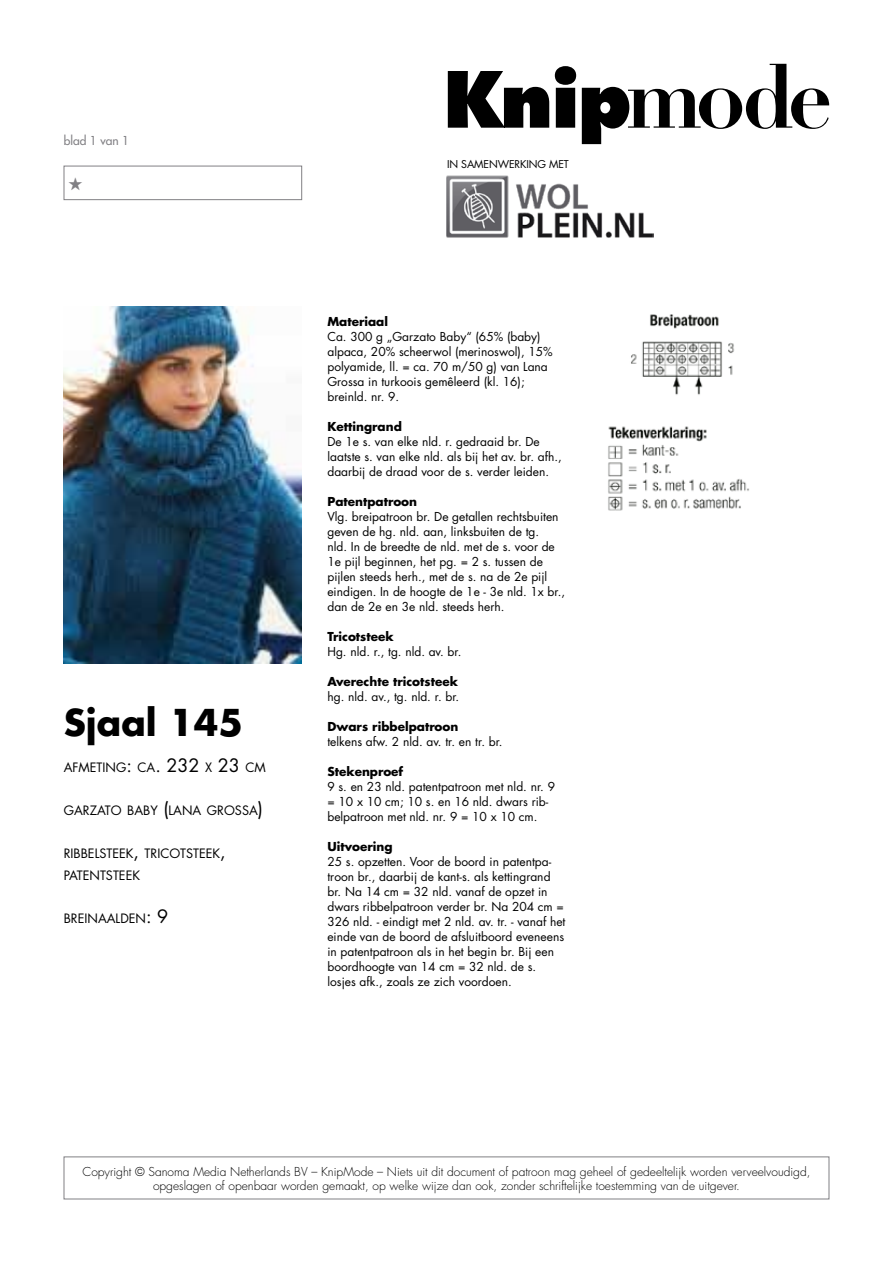
<style>
.page{position:relative;width:893px;height:1263px;background:#fff}
.page>*{position:absolute;margin:0;border:0;box-sizing:border-box;transform-origin:0 0}
.t1{font:700 36px "Futura Std";color:#000}
.t2{font:12.6px/21.6px "Futura Std";color:#000}
.t3{font:12px/15px "Futura Std";color:#000}
.t4{font:300 12px/14.4px "Futura Std";color:#000;text-align:center}
.t5{font:700 12px "Futura Std";color:#000}
.t6{font:500 12px "Futura Std";color:#818084}
.t7{font:10.5px "Futura Std";letter-spacing:-.01em;color:#000}
.s1{font-size:18px}
</style>
<div class="page">
<div style="left:64px;top:166px;width:238px;height:34px;border:1px solid #818084"></div>
<img style="left:608px;top:314px;width:141px;height:197px">
<img style="left:64px;top:306px;width:238px;height:357px">
<svg style="left:448px;top:64px;width:381px;height:80px"></svg>
<img style="left:447px;top:175px;width:206px;height:63px">
<p class="t6" style="left:64px;top:133px;width:67px">blad 1 van 1</p>
<h1 class="t1" style="left:64px;top:698px;width:181px">Sjaal 145</h1>
<p class="t2" style="left:64px;top:756px;width:204px">AFMETING<span class="s1">:</span> CA<span class="s1">. 232</span> X <span class="s1">23</span> CM</p>
<p class="t2" style="left:64px;top:799px;width:201px">GARZATO BABY <span class="s1">(</span>LANA GROSSA<span class="s1">)</span></p>
<p class="t2" style="left:64px;top:843px;width:164px">RIBBELSTEEK<span class="s1">,</span> TRICOTSTEEK<span class="s1">,<br></span>PATENTSTEEK</p>
<p class="t2" style="left:64px;top:907px;width:106px">BREINAALDEN<span class="s1">: 9</span></p>
<p class="t7" style="left:447px;top:157px;width:87px">in samenwerking</p>
<p class="t7" style="left:549px;top:157px;width:21px">met</p>
<p class="t5" style="left:327px;top:314px;width:62px">Materiaal</p>
<p class="t3" style="left:327px;top:329px;width:227px">Ca. 300 g „Garzato Baby“ (65% (baby) alpaca, 20% scheerwol (merinoswol), 15% polyamide, ll. = ca. 70 m/50 g) van Lana Grossa in turkoois gemêleerd (kl. 16); breinld. nr. 9.</p>
<p class="t5" style="left:327px;top:419px;width:76px">Kettingrand</p>
<p class="t3" style="left:327px;top:434px;width:236px">De 1e s. van elke nld. r. gedraaid br. De laatste s. van elke nld. als bij het av. br. afh., daarbij de draad voor de s. verder leiden.</p>
<p class="t5" style="left:327px;top:494px;width:91px">Patentpatroon</p>
<p class="t3" style="left:327px;top:509px;width:239px">Vlg. breipatroon br. De getallen rechtsbuiten geven de hg. nld. aan, linksbuiten de tg.<br>nld. In de breedte de nld. met de s. voor de 1e pijl beginnen, het pg. = 2 s. tussen de pijlen steeds herh., met de s. na de 2e pijl eindigen. In de hoogte de 1e - 3e nld. 1x br., dan de 2e en 3e nld. steeds herh.</p>
<p class="t5" style="left:327px;top:629px;width:68px">Tricotsteek</p>
<p class="t3" style="left:327px;top:644px;width:136px">Hg. nld. r., tg. nld. av. br.</p>
<p class="t5" style="left:327px;top:674px;width:132px">Averechte tricotsteek</p>
<p class="t3" style="left:327px;top:689px;width:133px">hg. nld. av., tg. nld. r. br.</p>
<p class="t5" style="left:327px;top:719px;width:132px">Dwars ribbelpatroon</p>
<p class="t3" style="left:327px;top:734px;width:177px">telkens afw. 2 nld. av. tr. en tr. br.</p>
<p class="t5" style="left:327px;top:764px;width:77px">Stekenproef</p>
<p class="t3" style="left:327px;top:779px;width:229px">9 s. en 23 nld. patentpatroon met nld. nr. 9 = 10 x 10 cm; 10 s. en 16 nld. dwars rib&shy;belpatroon met nld. nr. 9 = 10 x 10 cm.</p>
<p class="t5" style="left:327px;top:839px;width:67px">Uitvoering</p>
<p class="t3" style="left:327px;top:854px;width:240px">25 s. opzetten. Voor de boord in patentpa&shy;troon br., daarbij de kant-s. als kettingrand br. Na 14 cm = 32 nld. vanaf de opzet in dwars ribbelpatroon verder br. Na 204 cm = 326 nld. - eindigt met 2 nld. av. tr. - vanaf het einde van de boord de afsluitboord eveneens in patentpatroon als in het begin br. Bij een boordhoogte van 14 cm = 32 nld. de s. losjes afk., zoals ze zich voordoen.</p>
<p class="t4" style="left:82px;top:1164px;width:729px">Copyright © Sanoma Media Netherlands BV – KnipMode – Niets uit dit document of patroon mag geheel of gedeeltelijk worden verveelvoudigd, opgeslagen of openbaar worden gemaakt, op welke wijze dan ook, zonder schriftelijke toestemming van de uitgever.</p>
</div>
